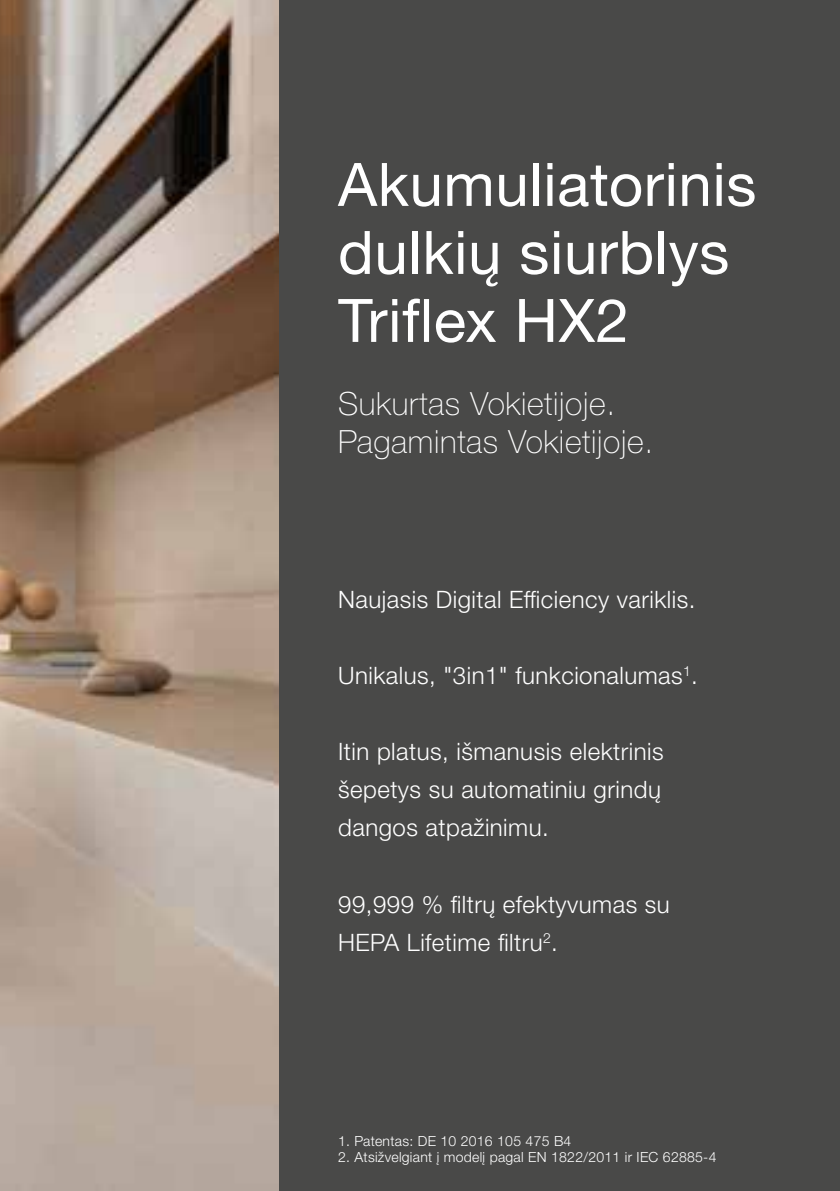
<style>
.page{position:relative;width:840px;height:1191px;background:#fff}
.page>*{position:absolute;margin:0;border:0;box-sizing:border-box;transform-origin:0 0}
.t1{font:60px/68px "Helvetica Neue LTW1 G";letter-spacing:.01em;color:#fff}
.t2{font:100 32px/38px "Helvetica Neue LTW1 G";letter-spacing:.02em;color:#fff}
.t3{font:300 24px/38px "Helvetica Neue LTW1 G";letter-spacing:.02em;color:#fff;text-align:justify}
.t4{font:300 14px "Helvetica Neue LTW1 G";letter-spacing:.02em;color:#fff}
</style>
<div class="page">
<div style="left:276px;top:0;width:563px;height:1191px;background:#494948"></div>
<img style="left:0;top:0;width:278px;height:1191px">
<h1 class="t1" style="left:338px;top:150px;width:419px">Akumuliatorinis dulkių siurblys<br>Triflex HX2</h1>
<h2 class="t2" style="left:338px;top:385px;width:316px">Sukurtas Vokietijoje.<br>Pagamintas Vokietijoje.</h2>
<p class="t3" style="left:338px;top:581px;width:358px">Naujasis Digital Efficiency variklis.</p>
<p class="t3" style="left:338px;top:657px;width:361px">Unikalus, "3in1" funkcionalumas<sup>1</sup>.</p>
<p class="t3" style="left:338px;top:733px;width:327px">Itin platus, išmanusis elektrinis šepetys su automatiniu grindų dangos atpažinimu.</p>
<p class="t3" style="left:338px;top:885px;width:333px">99,999 % filtrų efektyvumas su<br>HEPA Lifetime filtru<sup>2</sup>.</p>
<p class="t4" style="left:338px;top:1132px;width:235px">1. Patentas: DE 10 2016 105 475 B4</p>
<p class="t4" style="left:338px;top:1148px;width:379px">2. Atsižvelgiant į modelį pagal EN 1822/2011 ir IEC 62885-4</p>
</div>
